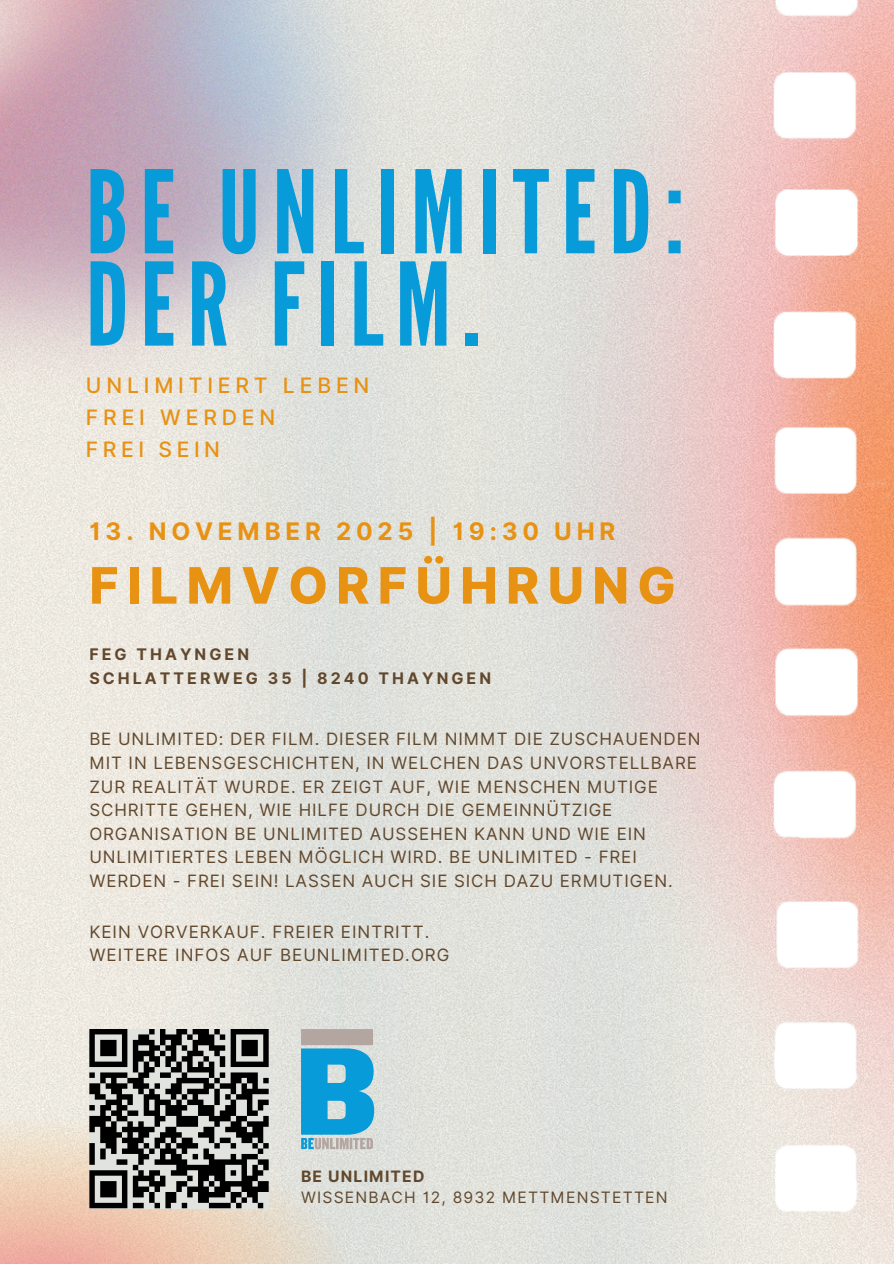
<style>
.page{position:relative;width:894px;height:1264px;background:#fff}
.page>*{position:absolute;margin:0;border:0;box-sizing:border-box;transform-origin:0 0}
.t1{font:114.6px/92.2px "League Gothic";letter-spacing:.11em;color:#089bd9}
.t2{font:800 50.25px "Inter";letter-spacing:.165em;color:#e79213}
.t3{font:700 24.15px "Inter";letter-spacing:.2em;color:#e79213}
.t4{font:500 21.15px/31.8px "Inter";letter-spacing:.225em;color:#e79213}
.t5{font:16.95px/23.7px "Inter";letter-spacing:.055em;color:#61482d}
.t6{font:700 15.9px/23.7px "Inter";letter-spacing:.19em;color:#61482d}
.t7{font:15.75px "Inter";letter-spacing:.075em;color:#61482d}
.t8{font:700 15.75px "Inter";letter-spacing:.075em;color:#61482d}
</style>
<div class="page">
<img style="left:0;top:0;width:893px;height:1263px">
<img style="left:0;top:0;width:576px;height:424px">
<svg style="left:0;top:1061px;width:350px;height:202px;background:#e9d5c6"></svg>
<div style="left:301px;top:1029px;width:72px;height:16px;background:#b3a6a0"></div>
<svg style="left:301px;top:1048px;width:73px;height:101px;background:#3eaad6"></svg>
<svg style="left:89px;top:1029px;width:179px;height:179px;background:#676866"></svg>
<h3 class="t1" style="left:86px;top:169px;width:600px">BE UNLIMITED:<br>DER FILM.</h3>
<h2 class="t4" style="left:86px;top:369px;width:285px">UNLIMITIERT LEBEN<br>FREI WERDEN<br>FREI SEIN</h2>
<p class="t3" style="left:89px;top:516px;width:527px">13. NOVEMBER 2025 | 19:30 UHR</p>
<h5 class="t2" style="left:89px;top:555px;width:587px">FILMVORFÜHRUNG</h5>
<h4 class="t6" style="left:89px;top:642px;width:403px">FEG THAYNGEN<br>SCHLATTERWEG 35 | 8240 THAYNGEN</h4>
<p class="t5" style="left:89px;top:727px;width:612px">BE UNLIMITED: DER FILM. DIESER FILM NIMMT DIE ZUSCHAUENDEN MIT IN LEBENSGESCHICHTEN, IN WELCHEN DAS UNVORSTELLBARE ZUR REALITÄT WURDE. ER ZEIGT AUF, WIE MENSCHEN MUTIGE SCHRITTE GEHEN, WIE HILFE DURCH DIE GEMEINNÜTZIGE ORGANISATION BE UNLIMITED AUSSEHEN KANN UND WIE EIN UNLIMITIERTES LEBEN MÖGLICH WIRD. BE UNLIMITED - FREI</p>
<p class="t5" style="left:89px;top:869px;width:584px">WERDEN - FREI SEIN! LASSEN AUCH SIE SICH DAZU ERMUTIGEN.</p>
<p class="t5" style="left:89px;top:919px;width:341px">KEIN VORVERKAUF. FREIER EINTRITT.</p>
<p class="t5" style="left:89px;top:942px;width:361px">WEITERE INFOS AUF BEUNLIMITED.ORG</p>
<p class="t8" style="left:301px;top:1166px;width:125px">BE UNLIMITED</p>
<h1 class="t7" style="left:301px;top:1187px;width:368px">WISSENBACH 12, 8932 METTMENSTETTEN</h1>
</div>
